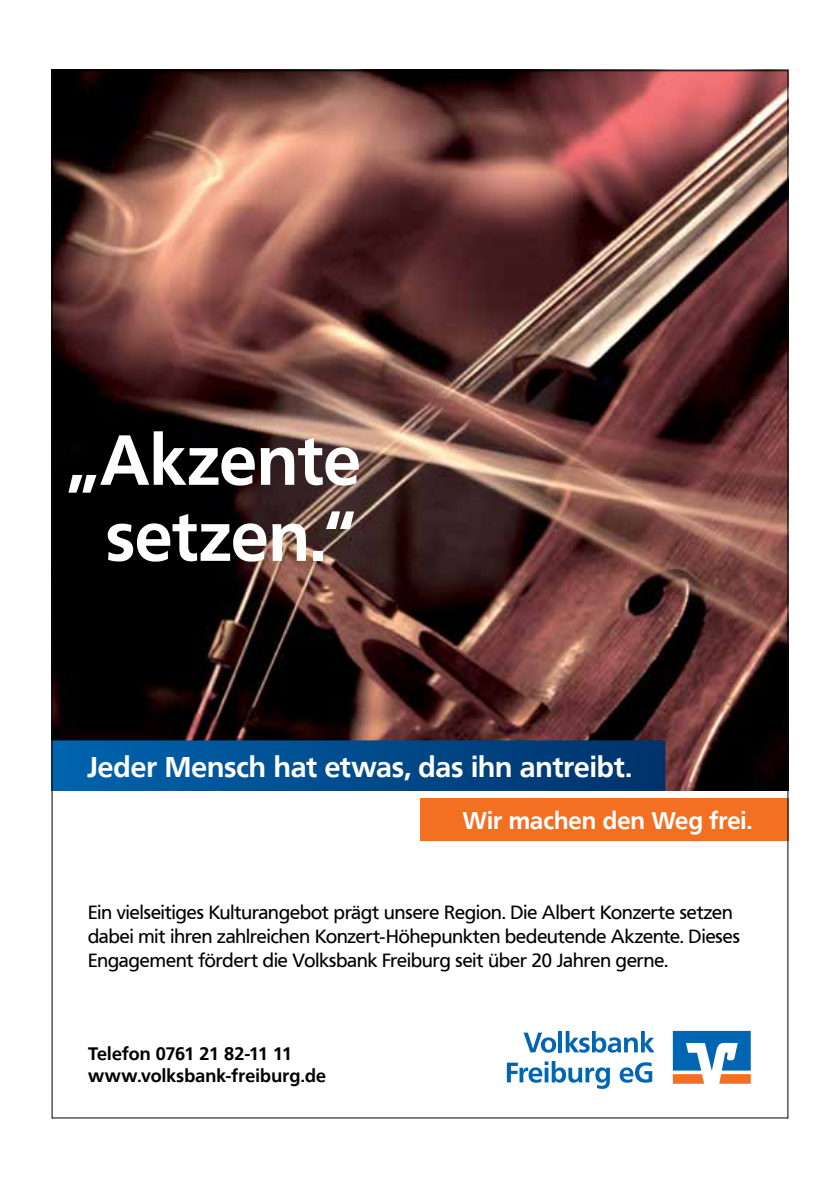
<style>
.page{position:relative;width:840px;height:1191px;background:#fff}
.page>*{position:absolute;margin:0;border:0;box-sizing:border-box;transform-origin:0 0}
.t1{font:700 70px/76px "Frutiger VR";letter-spacing:.005em;color:#fff;text-align:center}
.t2{font:700 28.4px "Frutiger VR";color:#fff}
.t3{font:700 24px "Frutiger VR";color:#fff}
.t4{font:19px/24px "Frutiger VR";color:#000}
.t5{font:700 18px/22px "Frutiger VR";letter-spacing:.01em;color:#000}
</style>
<div class="page">
<img style="left:51px;top:71px;width:737px;height:720px">
<svg style="left:51px;top:740px;width:614px;height:51px"></svg>
<div style="left:420px;top:798px;width:368px;height:43px;background:#f36f21"></div>
<svg style="left:672px;top:1031px;width:78px;height:52px"></svg>
<svg style="left:523px;top:1032px;width:33px;height:20px"></svg>
<hr style="left:558px;top:1031px;width:4px;height:21px;background:#0066b3">
<svg style="left:565px;top:1031px;width:89px;height:21px"></svg>
<svg style="left:506px;top:1061px;width:103px;height:28px"></svg>
<svg style="left:619px;top:1062px;width:33px;height:20px"></svg>
<h1 class="t1" style="left:68px;top:423px;width:294px">„Akzente setzen.“</h1>
<h2 class="t2" style="left:87px;top:749px;width:546px">Jeder Mensch hat etwas, das ihn antreibt.</h2>
<p class="t3" style="left:462px;top:806px;width:291px">Wir machen den Weg frei.</p>
<p class="t4" style="left:88px;top:900px;width:653px">Ein vielseitiges Kulturangebot prägt unsere Region. Die Albert Konzerte setzen dabei mit ihren zahlreichen Konzert-Höhepunkten bedeutende Akzente. Dieses<br>Engagement fördert die Volksbank Freiburg seit über 20 Jahren gerne.</p>
<p class="t5" style="left:88px;top:1043px;width:239px">Telefon 0761 21 82-11 11 www.volksbank-freiburg.de</p>
</div>
